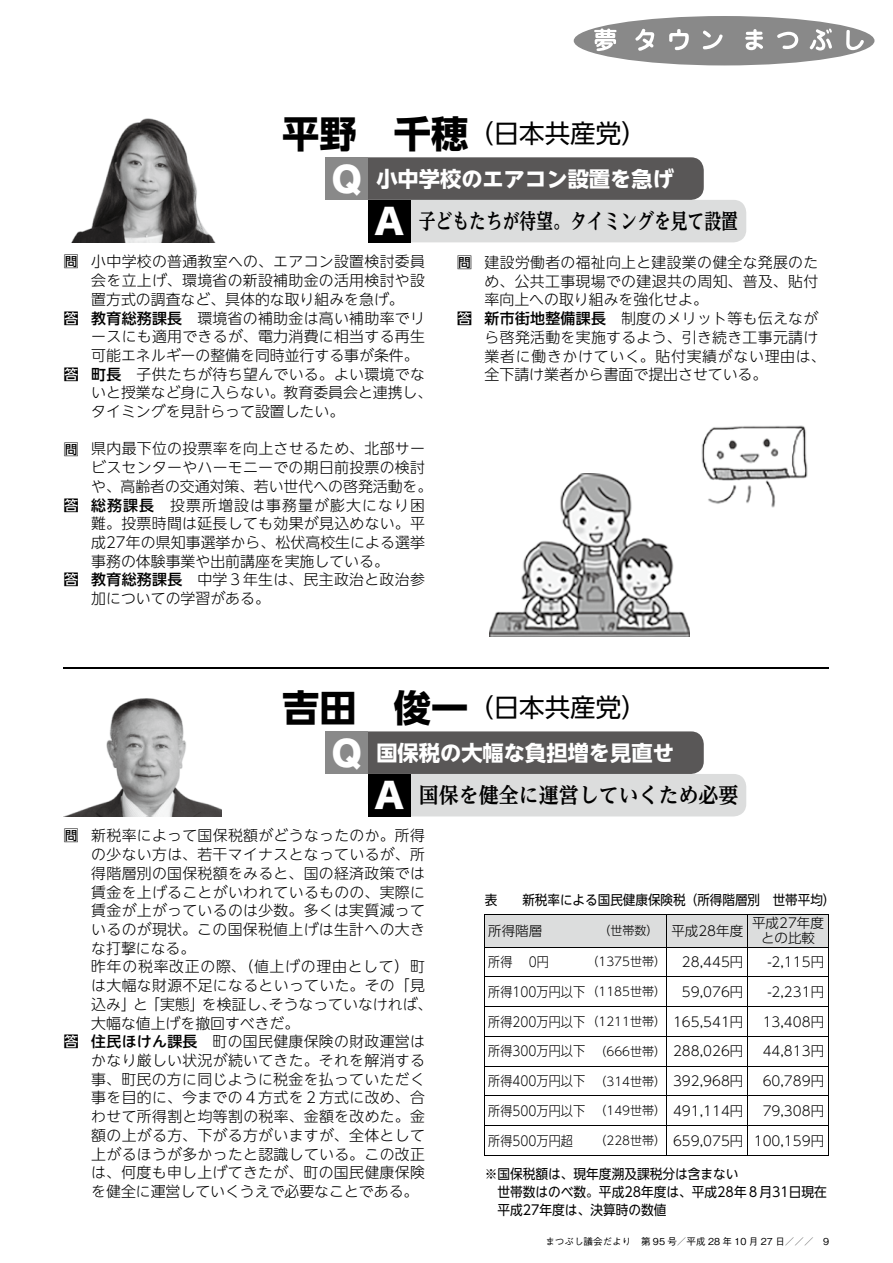
<style>
.page{position:relative;width:893px;height:1263px;background:#fff}
.page>*{position:absolute;margin:0;border:0;box-sizing:border-box;transform-origin:0 0}
.t1{font:34.05px "Hira Kaku Std W8";color:#fff}
.t2{font:25.5px "UD Shin Go NT Pro";color:#000}
.t3{font:700 21.3px "UD Shin Go NT Pro";color:#fff}
.t4{font:700 21.3px "UD Reimin Pro";color:#000;scale:.79 1}
.t5{font:700 21.3px "UD Reimin Pro";color:#000;scale:.94 1}
.t6{font:300 14.85px/18.8px "UD Shin Go NT Pro";letter-spacing:.02em;color:#000}
.t7{font:500 14.85px "UD Shin Go NT Pro";color:#000}
.t8{font:300 13.5px "UD Shin Go Pro";color:#000;scale:.9 1}
.t9{font:300 13.5px/15px "UD Shin Go Pro";color:#000;text-align:center}
.t10{font:13.5px/18px "UD Shin Go NT Pro";color:#000;scale:.94 1}
.t11{font:13.5px "UD Shin Go NT Pro";color:#000;scale:.93 1}
.t12{font:300 12px "UD Shin Go Pro";color:#000}
.t13{font:500 9.6px "Gothic BBB Pro";color:#000}
.s1{font-weight:700;font-size:37.2px}
.s2{font-weight:500}
.s3{font-size:12px}
.s4{font-size:13.5px}
</style>
<div class="page">
<div style="left:574px;top:16px;width:300px;height:49px;background:#898989;border-radius:50%"></div>
<svg style="left:594px;top:29px;width:22px;height:22px"></svg>
<svg style="left:635px;top:29px;width:19px;height:22px"></svg>
<svg style="left:669px;top:29px;width:20px;height:21px"></svg>
<svg style="left:703px;top:31px;width:20px;height:18px"></svg>
<svg style="left:745px;top:29px;width:18px;height:21px"></svg>
<svg style="left:777px;top:32px;width:21px;height:17px"></svg>
<svg style="left:846px;top:30px;width:18px;height:20px"></svg>
<svg style="left:810px;top:28px;width:22px;height:23px"></svg>
<hr style="left:64px;top:668px;width:765px;height:1px;background:#000">
<img style="left:71px;top:118px;width:144px;height:124px">
<div style="left:368px;top:200px;width:378px;height:42px;background:#dcdddd;border-radius:13px"></div>
<div style="left:325px;top:157px;width:379px;height:43px;background:#595757;border-radius:13px"></div>
<div style="left:325px;top:157px;width:43px;height:43px;background:#898989"></div>
<div style="left:368px;top:200px;width:42px;height:42px;background:#000"></div>
<img style="left:701px;top:425px;width:107px;height:83px">
<img style="left:489px;top:473px;width:201px;height:164px">
<div style="left:368px;top:774px;width:378px;height:42px;background:#dcdddd;border-radius:13px"></div>
<div style="left:325px;top:731px;width:379px;height:43px;background:#595757;border-radius:13px"></div>
<div style="left:325px;top:731px;width:43px;height:43px;background:#898989"></div>
<div style="left:368px;top:774px;width:42px;height:42px;background:#000"></div>
<img style="left:65px;top:698px;width:156px;height:118px">
<svg style="left:484px;top:914px;width:345px;height:241px"></svg>
<hr style="left:484px;top:1155px;width:106px;height:1px;background:#000">
<hr style="left:590px;top:1155px;width:77px;height:1px;background:#000">
<hr style="left:667px;top:1155px;width:81px;height:1px;background:#000">
<hr style="left:748px;top:1155px;width:81px;height:1px;background:#000">
<p class="t7" style="left:64px;top:250px;width:16px">問</p>
<p class="t7" style="left:64px;top:306px;width:16px">答</p>
<p class="t7" style="left:64px;top:362px;width:16px">答</p>
<p class="t7" style="left:64px;top:437px;width:16px">問</p>
<p class="t7" style="left:64px;top:493px;width:16px">答</p>
<p class="t7" style="left:64px;top:568px;width:16px">答</p>
<h2 class="t2" style="left:245px;top:113px;width:403px"><span class="s1">　平野　千穂</span>（日本共産党）</h2>
<h1 class="t1" style="left:332px;top:160px;width:32px">Q</h1>
<h1 class="t1" style="left:374px;top:202px;width:31px">A</h1>
<h3 class="t3" style="left:376px;top:161px;width:299px">小中学校のエアコン設置を急げ</h3>
<h3 class="t4" style="left:419px;top:204px;width:405px">子どもたちが待望。タイミングを見て設置</h3>
<p class="t6" style="left:91px;top:252px;width:343px">小中学校の普通教室への、エアコン設置検討委員会を立上げ、環境省の新設補助金の活用検討や設置方式の調査など、具体的な取り組みを急げ。<br><span class="s2">教育総務課長</span>　環境省の補助金は高い補助率でリースにも適用できるが、電力消費に相当する再生可能エネルギーの整備を同時並行する事が条件。<span class="s2">町長</span>　子供たちが待ち望んでいる。よい環境でないと授業など身に入らない。教育委員会と連携し、タイミングを見計らって設置したい。</p>
<p class="t6" style="left:91px;top:439px;width:343px">県内最下位の投票率を向上させるため、北部サービスセンターやハーモニーでの期日前投票の検討や、高齢者の交通対策、若い世代への啓発活動を。<span class="s2">総務課長</span>　投票所増設は事務量が膨大になり困難。投票時間は延長しても効果が見込めない。平成27年の県知事選挙から、松伏高校生による選挙事務の体験事業や出前講座を実施している。<br><span class="s2">教育総務課長</span>　中学３年生は、民主政治と政治参加についての学習がある。</p>
<p class="t7" style="left:457px;top:250px;width:16px">問</p>
<p class="t7" style="left:457px;top:306px;width:16px">答</p>
<p class="t6" style="left:485px;top:252px;width:342px">建設労働者の福祉向上と建設業の健全な発展のため、公共工事現場での建退共の周知、普及、貼付率向上への取り組みを強化せよ。<br><span class="s2">新市街地整備課長</span>　制度のメリット等も伝えながら啓発活動を実施するよう、引き続き工事元請け業者に働きかけていく。貼付実績がない理由は、全下請け業者から書面で提出させている。</p>
<p class="t7" style="left:64px;top:824px;width:16px">問</p>
<p class="t7" style="left:64px;top:1029px;width:16px">答</p>
<h2 class="t2" style="left:245px;top:687px;width:403px"><span class="s1">　吉田　俊一</span>（日本共産党）</h2>
<h1 class="t1" style="left:332px;top:734px;width:32px">Q</h1>
<h1 class="t1" style="left:374px;top:776px;width:31px">A</h1>
<h3 class="t3" style="left:376px;top:735px;width:299px">国保税の大幅な負担増を見直せ</h3>
<h3 class="t5" style="left:419px;top:778px;width:342px">国保を健全に運営していくため必要</h3>
<p class="t6" style="left:91px;top:826px;width:343px">新税率によって国保税額がどうなったのか。所得の少ない方は、若干マイナスとなっているが、所得階層別の国保税額をみると、国の経済政策では賃金を上げることがいわれているものの、実際に賃金が上がっているのは少数。多くは実質減っているのが現状。この国保税値上げは生計への大きな打撃になる。<br>昨年の税率改正の際、（値上げの理由として）町は大幅な財源不足になるといっていた。その「見込み」と「実態」を検証し、そうなっていなければ、大幅な値上げを撤回すべきだ。<br><span class="s2">住民ほけん課長</span>　町の国民健康保険の財政運営はかなり厳しい状況が続いてきた。それを解消する事、町民の方に同じように税金を払っていただく事を目的に、今までの４方式を２方式に改め、合わせて所得割と均等割の税率、金額を改めた。金額の上がる方、下がる方がいますが、全体として上がるほうが多かったと認識している。この改正は、何度も申し上げてきたが、町の国民健康保険を健全に運営していくうえで必要なことである。</p>
<p class="t11" style="left:485px;top:889px;width:379px">表　　新税率による国民健康保険税（所得階層別　世帯平均）</p>
<p class="t9" style="left:488px;top:923px;width:55px">所得階層</p>
<p class="t9" style="left:599px;top:923px;width:146px"><span class="s3">（世帯数）</span> 平成28年度</p>
<p class="t9" style="left:752px;top:915px;width:73px">平成27年度との比較</p>
<p class="t8" style="left:488px;top:951px;width:69px">所得　 0円</p>
<p class="t12" style="left:586px;top:952px;width:158px">（1375世帯） <span class="s4">28,445円</span></p>
<p class="t9" style="left:767px;top:954px;width:58px">-2,115円</p>
<p class="t8" style="left:488px;top:981px;width:285px">所得100万円以下<span class="s3">（1185世帯）</span> 59,076円</p>
<p class="t9" style="left:767px;top:984px;width:58px">-2,231円</p>
<p class="t8" style="left:488px;top:1010px;width:285px">所得200万円以下<span class="s3">（1211世帯）</span> 165,541円</p>
<p class="t9" style="left:763px;top:1013px;width:63px">13,408円</p>
<p class="t8" style="left:488px;top:1040px;width:285px">所得300万円以下 <span class="s3">（666世帯）</span> 288,026円</p>
<p class="t9" style="left:763px;top:1043px;width:63px">44,813円</p>
<p class="t8" style="left:488px;top:1070px;width:285px">所得400万円以下 <span class="s3">（314世帯）</span> 392,968円</p>
<p class="t9" style="left:763px;top:1073px;width:63px">60,789円</p>
<p class="t8" style="left:488px;top:1100px;width:285px">所得500万円以下 <span class="s3">（149世帯）</span> 491,114円</p>
<p class="t9" style="left:763px;top:1103px;width:63px">79,308円</p>
<p class="t8" style="left:488px;top:1129px;width:96px">所得500万円超</p>
<p class="t9" style="left:594px;top:1132px;width:231px"><span class="s3">（228世帯）</span> 659,075円 100,159円</p>
<p class="t10" style="left:485px;top:1165px;width:365px">※国保税額は、現年度溯及課税分は含まない<br>　世帯数はのべ数。平成28年度は、平成28年８月31日現在　平成27年度は、決算時の数値</p>
<p class="t13" style="left:545px;top:1234px;width:285px">まつぶし議会だより 第 95 号／平成 28 年 10 月 27 日／／／　9</p>
</div>
